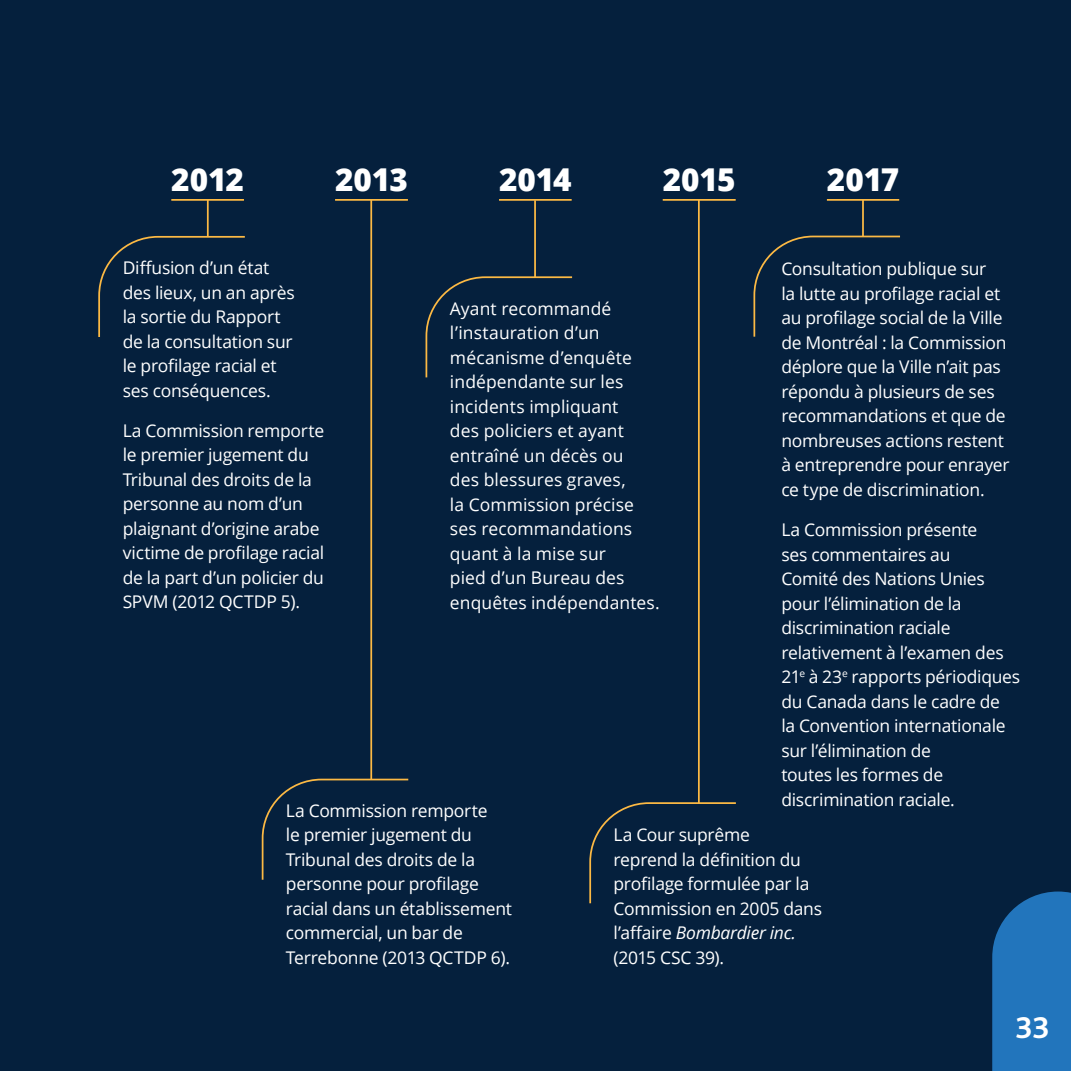
<style>
.page{position:relative;width:1071px;height:1071px;background:#05203d}
.page>*{position:absolute;margin:0;border:0;box-sizing:border-box;transform-origin:0 0}
.t1{font:800 31.5px "Open Sans";letter-spacing:-.005em;color:#fff}
.t2{font:700 31.5px "Bliss";color:#fff}
.P_bleu{font:17.5px/24.5px "Open Sans";letter-spacing:-.015em;color:#fff}
.P_bleu-2{font:17.5px/24.5px "Open Sans";letter-spacing:.005em;color:#fff}
.s1{font-style:italic}
</style>
<div class="page">
<hr style="left:171px;top:199px;width:73px;height:2px;background:#fcb944">
<hr style="left:335px;top:199px;width:73px;height:2px;background:#fcb944">
<hr style="left:499px;top:199px;width:73px;height:2px;background:#fcb944">
<hr style="left:663px;top:199px;width:73px;height:2px;background:#fcb944">
<hr style="left:827px;top:199px;width:72px;height:2px;background:#fcb944">
<svg style="left:98px;top:235px;width:147px;height:102px"></svg>
<svg style="left:425px;top:276px;width:148px;height:102px"></svg>
<svg style="left:261px;top:778px;width:148px;height:102px"></svg>
<svg style="left:589px;top:802px;width:147px;height:102px"></svg>
<hr style="left:207px;top:199px;width:2px;height:38px;background:#fcb944">
<hr style="left:534px;top:200px;width:2px;height:77px;background:#fcb944">
<hr style="left:370px;top:199px;width:2px;height:580px;background:#fcb944">
<hr style="left:698px;top:199px;width:2px;height:604px;background:#fcb944">
<svg style="left:753px;top:235px;width:147px;height:102px"></svg>
<hr style="left:862px;top:199px;width:2px;height:37px;background:#fcb944">
<svg style="left:992px;top:892px;width:79px;height:179px;background:#206fb3"></svg>
<h4 class="t1" style="left:171px;top:156px;width:74px">2012</h4>
<h4 class="t1" style="left:335px;top:156px;width:74px">2013</h4>
<h4 class="t1" style="left:499px;top:156px;width:74px">2014</h4>
<h4 class="t1" style="left:663px;top:156px;width:74px">2015</h4>
<h4 class="t1" style="left:827px;top:156px;width:74px">2017</h4>
<p class="P_bleu" style="left:123px;top:255px;width:174px">Diffusion d’un état des lieux, un an après la sortie du Rapport de la consultation sur le profilage racial et ses conséquences.</p>
<p class="P_bleu" style="left:123px;top:418px;width:203px">La Commission remporte le premier jugement du<br>Tribunal des droits de la personne au nom d’un plaignant d’origine arabe victime de profilage racial de la part d’un policier du<br>SPVM (2012 QCTDP 5).</p>
<p class="P_bleu" style="left:781px;top:256px;width:230px">Consultation publique sur<br>la lutte au profilage racial et au profilage social de la Ville de Montréal : la Commission déplore que la Ville n’ait pas répondu à plusieurs de ses recommandations et que de nombreuses actions restent à entreprendre pour enrayer ce type de discrimination.</p>
<p class="P_bleu" style="left:781px;top:517px;width:240px">La Commission présente<br>ses commentaires au<br>Comité des Nations Unies pour l’élimination de la discrimination raciale relativement à l’examen des<br>21<sup>e</sup> à 23<sup>e</sup> rapports périodiques du Canada dans le cadre de<br>la Convention internationale sur l’élimination de<br>toutes les formes de discrimination raciale.</p>
<p class="P_bleu-2" style="left:450px;top:296px;width:211px">Ayant recommandé l’instauration d’un mécanisme d’enquête indépendante sur les incidents impliquant<br>des policiers et ayant entraîné un décès ou<br>des blessures graves,<br>la Commission précise ses recommandations quant à la mise sur<br>pied d’un Bureau des enquêtes indépendantes.</p>
<p class="P_bleu" style="left:286px;top:798px;width:228px">La Commission remporte<br>le premier jugement du<br>Tribunal des droits de la personne pour profilage racial dans un établissement commercial, un bar de<br>Terrebonne (2013 QCTDP 6).</p>
<p class="P_bleu" style="left:614px;top:822px;width:210px">La Cour suprême<br>reprend la définition du profilage formulée par la<br>Commission en 2005 dans l’affaire <span class="s1">Bombardier inc. </span>(2015 CSC 39).</p>
<h1 class="t2" style="left:1015px;top:1011px;width:36px">33</h1>
</div>
